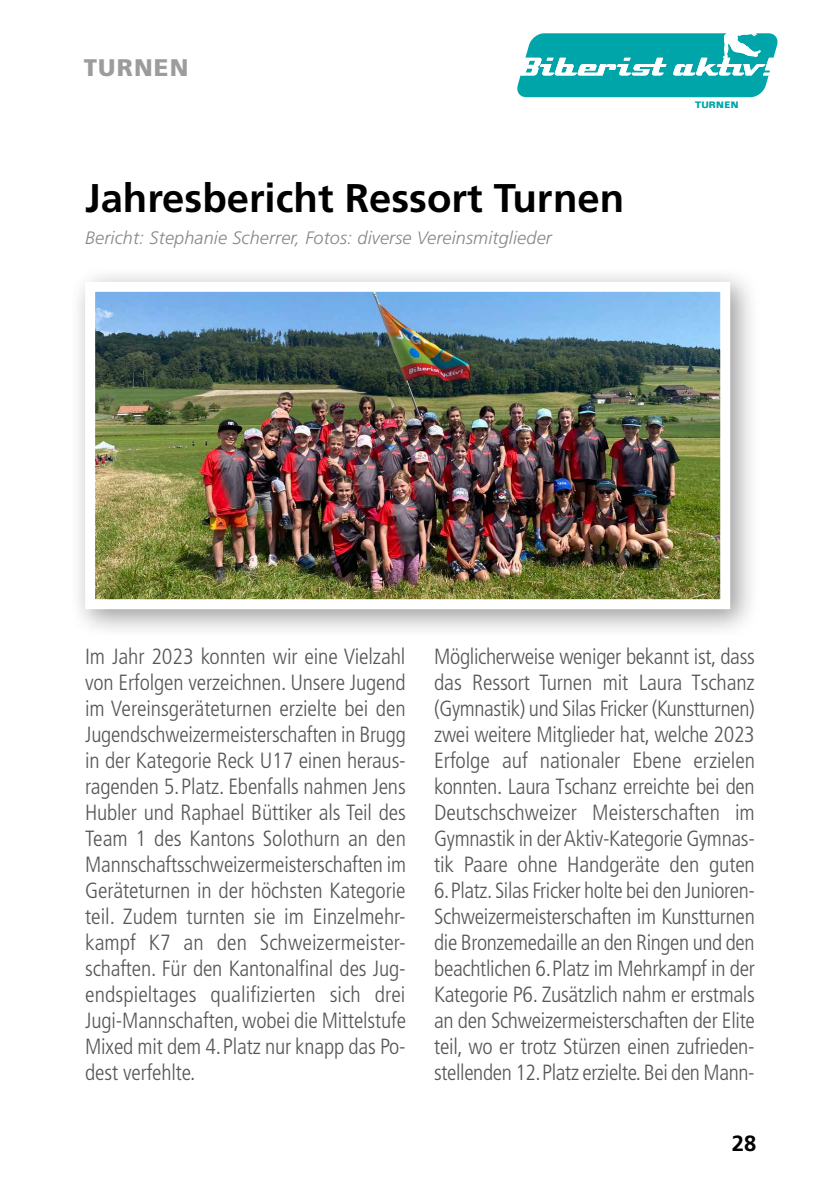
<style>
.page{position:relative;width:840px;height:1191px;background:#fff}
.page>*{position:absolute;margin:0;border:0;box-sizing:border-box;transform-origin:0 0}
.t1{font:700 40px "Frutiger";color:#000}
.t2{font:900 24px "Frutiger";letter-spacing:.05em;color:#9c9c9d}
.t3{font:300 condensed 22px/26px "Frutiger";letter-spacing:-.015em;color:#565655;text-align:justify}
.t4{font:700 22px "Frutiger";color:#000}
.t5{font:italic 300 18px "Frutiger";letter-spacing:.01em;color:#868786}
.t6{font:700 9.2px "Folio";letter-spacing:.04em;color:#00a5aa}
</style>
<div class="page">
<svg style="left:517px;top:33px;width:261px;height:64px"></svg>
<div style="left:69px;top:266px;width:690px;height:373px;background:#000;opacity:.4"></div>
<img style="left:80px;top:277px;width:654px;height:337px">
<p class="t2" style="left:84px;top:53px;width:106px">TURNEN</p>
<h1 class="t1" style="left:85px;top:174px;width:540px">Jahresbericht Ressort Turnen</h1>
<p class="t5" style="left:85px;top:227px;width:468px">Bericht: Stephanie Scherrer, Fotos: diverse Vereinsmitglieder</p>
<p class="t6" style="left:694px;top:99px;width:45px">TURNEN</p>
<p class="t3" style="left:85px;top:643px;width:322px">Im Jahr 2023 konnten wir eine Vielzahl von Erfolgen verzeichnen. Unsere Jugend im Vereinsgeräteturnen erzielte bei den Jugendschweizermeisterschaften in Brugg in der Kategorie Reck U17 einen heraus&shy;ragenden 5.Platz. Ebenfalls nahmen Jens Hubler und Raphael Büttiker als Teil des Team 1 des Kantons Solothurn an den Mannschaftsschweizermeisterschaften im Geräteturnen in der höchsten Kategorie teil. Zudem turnten sie im Einzelmehr&shy;kampf K7 an den Schweizermeister&shy;schaften. Für den Kantonalfinal des Jug&shy;endspieltages qualifizierten sich drei Jugi-Mannschaften, wobei die Mittelstufe Mixed mit dem 4.Platz nur knapp das Po&shy;dest verfehlte.</p>
<p class="t3" style="left:434px;top:643px;width:322px">Möglicherweise weniger bekannt ist, dass das Ressort Turnen mit Laura Tschanz (Gymnastik) und Silas Fricker (Kunstturnen) zwei weitere Mitglieder hat, welche 2023<br>Erfolge auf nationaler Ebene erzielen konnten. Laura Tschanz erreichte bei den Deutschschweizer Meisterschaften im Gymnastik in der Aktiv-Kategorie Gymnas&shy;tik Paare ohne Handgeräte den guten 6.Platz. Silas Fricker holte bei den Junioren-Schweizermeisterschaften im Kunstturnen die Bronzemedaille an den Ringen und den beachtlichen 6.Platz im Mehrkampf in der Kategorie P6. Zusätzlich nahm er erstmals an den Schweizermeisterschaften der Elite teil, wo er trotz Stürzen einen zufrieden&shy;stellenden 12.Platz erzielte. Bei den Mann-</p>
<p class="t4" style="left:731px;top:1130px;width:26px">28</p>
</div>
